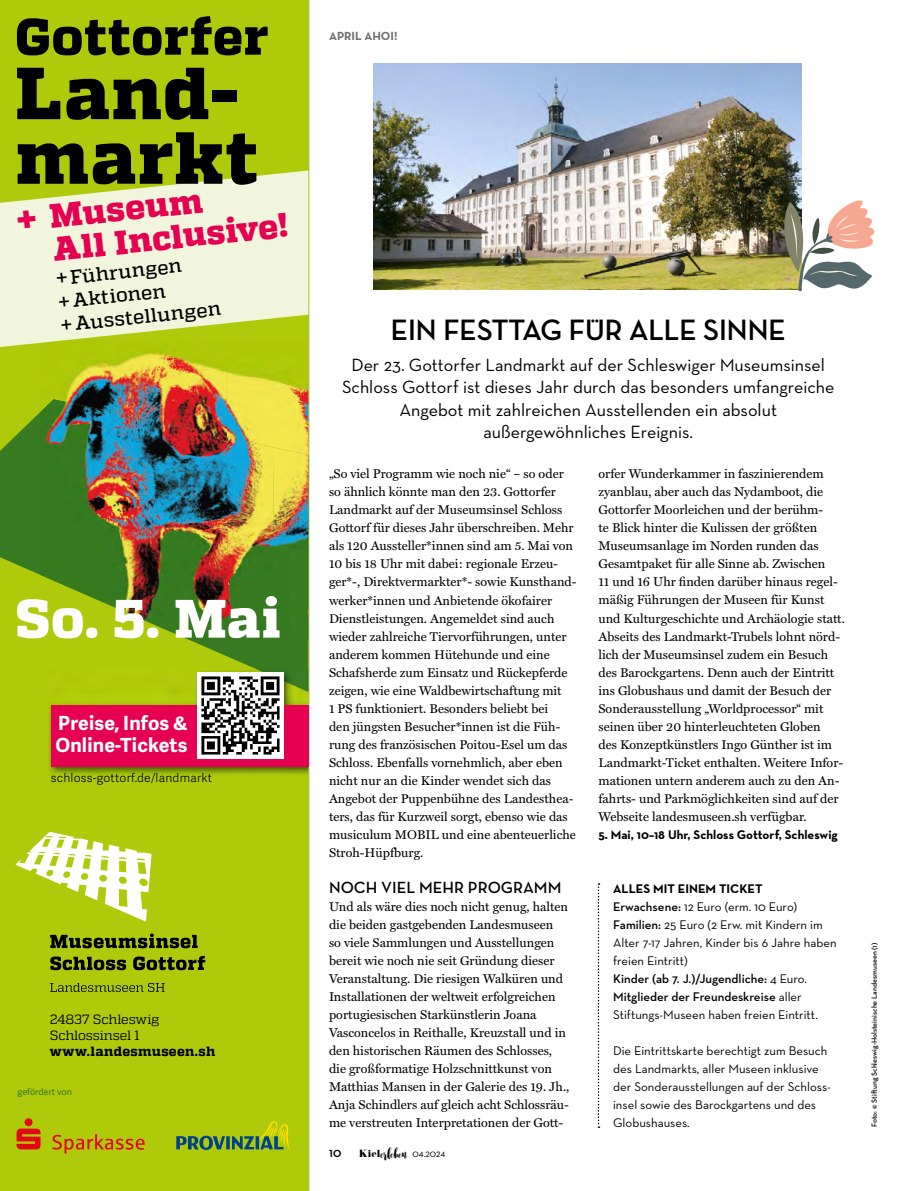
<style>
.page{position:relative;width:902px;height:1191px;background:#fff}
.page>*{position:absolute;margin:0;border:0;box-sizing:border-box;transform-origin:0 0}
.t1{font:800 73.5px/64.5px "Quadon";letter-spacing:.015em;color:#000}
.t2{font:800 54px "Quadon";color:#fff}
.t3{font:800 51px "Quadon";letter-spacing:.01em;color:#000}
.t4{font:800 33.75px/33px "Quadon";color:#e50051}
.t5{font:700 30px "Neutra Disp";color:#000}
.t6{font:500 19.5px/23.4px "Quadon";color:#000}
.t7{font:700 19.5px/22.5px "Adelle Sans";letter-spacing:.01em;color:#fff}
.t8{font:18px/22.5px "Neutra Text";color:#000;text-align:center}
.t9{font:600 16.5px "Neutra Text";color:#000}
.t10{font:14.55px "Willona Brush";color:#000}
.t11{font:700 13.5px "Neutra Disp";color:#000}
.t12{font:13.35px/15.9px "Quadon";letter-spacing:-.015em;color:#000}
.t13{font:800 13.35px "Quadon";letter-spacing:.025em;color:#000}
.t14{font:12.75px/18px "Miller Text";color:#000}
.t15{font:12.75px/18px "Neutra Text";color:#000}
.t16{font:700 12.75px "Neutra Text";color:#000}
.t17{font:12px "Adelle Sans Lt";letter-spacing:.02em;color:#000}
.t18{font:700 12px "Neutra Text";color:#706f6f}
.t19{font:9px "Adelle Sans";letter-spacing:-.005em;color:#397b23}
.t20{font:600 7.5px "Neutra Text";color:#000}
.s1{font-weight:700}
.s2{font-weight:600}
.s3{font-family:"Pistilli";font-size:9.3px}
.s4{font-family:"Neutra Disp";font-weight:500;font-size:10.5px}
</style>
<div class="page">
<hr style="left:308px;top:0;width:1px;height:1191px;background:#000">
<img style="left:374px;top:64px;width:427px;height:226px">
<svg style="left:597px;top:883px;width:2px;height:245px"></svg>
<div style="left:0;top:0;width:308px;height:1191px;background:#afca0b"></div>
<svg style="left:15px;top:831px;width:136px;height:90px"></svg>
<svg style="left:50px;top:933px;width:155px;height:37px"></svg>
<svg style="left:50px;top:983px;width:115px;height:9px"></svg>
<svg style="left:0;top:412px;width:308px;height:256px"></svg>
<img style="left:66px;top:350px;width:160px;height:49px">
<img style="left:226px;top:371px;width:82px;height:76px">
<img style="left:40px;top:399px;width:187px;height:97px">
<img style="left:226px;top:437px;width:49px;height:203px">
<img style="left:273px;top:447px;width:35px;height:192px">
<img style="left:41px;top:494px;width:187px;height:99px">
<img style="left:81px;top:591px;width:147px;height:49px">
<svg style="left:0;top:170px;width:308px;height:177px;fill:#f1f5db"></svg>
<div style="left:290px;top:549px;width:18px;height:92px;background:#397b23"></div>
<svg style="left:52px;top:1134px;width:93px;height:19px"></svg>
<svg style="left:17px;top:1118px;width:24px;height:31px"></svg>
<svg style="left:176px;top:1121px;width:114px;height:29px"></svg>
<img style="left:49px;top:668px;width:259px;height:107px">
<img style="left:255px;top:668px;width:53px;height:24px">
<div style="left:51px;top:704px;width:257px;height:62px;background:#e50051"></div>
<img style="left:197px;top:672px;width:87px;height:87px">
<svg style="left:783px;top:199px;width:91px;height:92px"></svg>
<h3 class="t3" style="left:15px;top:7px;width:254px">Gottorfer</h3>
<h1 class="t1" style="left:15px;top:63px;width:245px">Land&shy;markt</h1>
<h3 class="t4" style="left:48px;top:201px;width:237px;text-indent:-33px;rotate:-6deg">+ Museum<br>All Inclusive!</h3>
<h3 class="t6" style="left:55px;top:267px;width:162px;rotate:-6deg">+ Führungen<br>+ Aktionen<br>+ Ausstellungen</h3>
<h2 class="t2" style="left:15px;top:587px;width:266px">So. 5. Mai</h2>
<h3 class="t7" style="left:55px;top:710px;width:134px">Preise, Infos &amp;<br>Online-Tickets</h3>
<p class="t17" style="left:51px;top:769px;width:163px">schloss-gottorf.de/landmarkt</p>
<p class="t12" style="left:50px;top:1011px;width:111px">24837 Schleswig<br>Schlossinsel 1</p>
<p class="t13" style="left:50px;top:1043px;width:167px">www.landesmuseen.sh</p>
<p class="t19" style="left:18px;top:1085px;width:56px">gefördert von</p>
<p class="t18" style="left:329px;top:29px;width:70px">APRIL AHOI!</p>
<h3 class="t5" style="left:391px;top:313px;width:396px">EIN FESTTAG FÜR ALLE SINNE</h3>
<h3 class="t8" style="left:342px;top:353px;width:494px">Der 23. Gottorfer Landmarkt auf der Schleswiger Museumsinsel Schloss Gottorf ist dieses Jahr durch das besonders umfangreiche Angebot mit zahlreichen Ausstellenden ein absolut außergewöhnliches Ereignis.</h3>
<p class="t14" style="left:329px;top:465px;width:249px">„So viel Programm wie noch nie“ – so oder so ähnlich könnte man den 23. Gottorfer Landmarkt auf der Museumsinsel Schloss Gottorf für dieses Jahr überschreiben. Mehr als 120 Aussteller*innen sind am 5. Mai von 10 bis 18 Uhr mit dabei: regionale Erzeu&shy;ger*-, Direktvermarkter*- sowie Kunsthand&shy;werker*innen und Anbietende ökofairer Dienstleistungen. Angemeldet sind auch wieder zahlreiche Tiervorführungen, unter anderem kommen Hütehunde und eine Schafsherde zum Einsatz und Rückepferde zeigen, wie eine Waldbewirtschaftung mit<br>1 PS funktioniert. Besonders beliebt bei<br>den jüngsten Besucher*innen ist die Füh&shy;rung des französischen Poitou-Esel um das Schloss. Ebenfalls vornehmlich, aber eben nicht nur an die Kinder wendet sich das Angebot der Puppenbühne des Landesthea&shy;ters, das für Kurzweil sorgt, ebenso wie das musiculum MOBIL und eine abenteuerliche Stroh-Hüpfburg.</p>
<p class="t9" style="left:329px;top:877px;width:234px">NOCH VIEL MEHR PROGRAMM</p>
<p class="t14" style="left:329px;top:898px;width:242px">Und als wäre dies noch nicht genug, halten die beiden gastgebenden Landesmuseen<br>so viele Sammlungen und Ausstellungen bereit wie noch nie seit Gründung dieser Veranstaltung. Die riesigen Walküren und Installationen der weltweit erfolgreichen portugiesischen Starkünstlerin Joana Vasconcelos in Reithalle, Kreuzstall und in den historischen Räumen des Schlosses, die großformatige Holzschnittkunst von Matthias Mansen in der Galerie des 19. Jh., Anja Schindlers auf gleich acht Schlossräu&shy;me verstreuten Interpretationen der Gott-</p>
<p class="t14" style="left:598px;top:465px;width:248px">orfer Wunderkammer in faszinierendem zyanblau, aber auch das Nydamboot, die Gottorfer Moorleichen und der berühm-<br>te Blick hinter die Kulissen der größten Museumsanlage im Norden runden das Gesamtpaket für alle Sinne ab. Zwischen<br>11 und 16 Uhr finden darüber hinaus regel&shy;mäßig Führungen der Museen für Kunst und Kulturgeschichte und Archäologie statt.<br>Abseits des Landmarkt-Trubels lohnt nörd&shy;lich der Museumsinsel zudem ein Besuch des Barockgartens. Denn auch der Eintritt ins Globushaus und damit der Besuch der Sonderausstellung „Worldprocessor“ mit seinen über 20 hinterleuchteten Globen<br>des Konzeptkünstlers Ingo Günther ist im Landmarkt-Ticket enthalten. Weitere Infor&shy;mationen untern anderem auch zu den An&shy;fahrts- und Parkmöglichkeiten sind auf der Webseite landesmuseen.sh verfügbar.</p>
<p class="t16" style="left:598px;top:826px;width:241px">5. Mai, 10–18 Uhr, Schloss Gottorf, Schleswig</p>
<p class="t15" style="left:613px;top:879px;width:225px"><span class="s1">ALLES MIT EINEM TICKET<br></span><span class="s2">Erwachsene:</span> 12 Euro (erm. 10 Euro)<br><span class="s2">Familien:</span> 25 Euro (2 Erw. mit Kindern im Alter 7-17 Jahren, Kinder bis 6 Jahre haben freien Eintritt)<br><span class="s2">Kinder (ab 7. J.)/Jugendliche:</span> 4 Euro.<br><span class="s2">Mitglieder der Freundeskreise</span> aller Stiftungs-Museen haben freien Eintritt.</p>
<p class="t15" style="left:613px;top:1041px;width:219px">Die Eintrittskarte berechtigt zum Besuch des Landmarkts, aller Museen inklusive der Sonderausstellungen auf der Schloss&shy;insel sowie des Barockgartens und des Globushauses.</p>
<p class="t11" style="left:329px;top:1144px;width:14px">10</p>
<p class="t10" style="left:359px;top:1143px;width:88px"><span class="s3">Kiel</span>erleben <span class="s4">04.2024</span></p>
<p class="t20" style="left:869px;top:1127px;width:186px;rotate:-90deg">Foto: © Stiftung Schleswig-Holsteinische Landesmuseen (1)</p>
</div>
